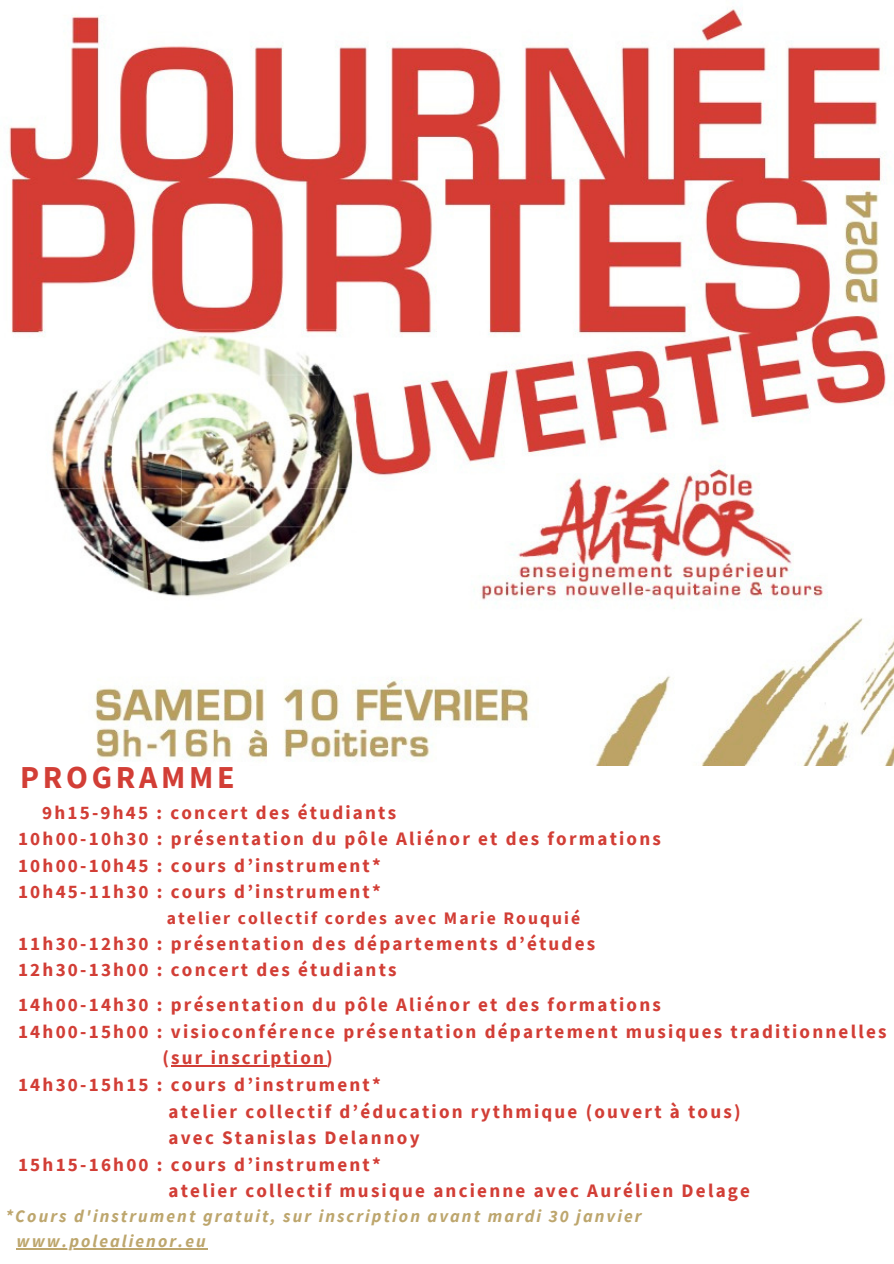
<style>
.page{position:relative;width:894px;height:1264px;background:#fff}
.page>*{position:absolute;margin:0;border:0;box-sizing:border-box;transform-origin:0 0}
.t1{font:700 31.95px "Source Sans Pro";letter-spacing:.115em;color:#d23e36}
.t2{font:700 19.05px/26.5px "Source Sans Pro";letter-spacing:.115em;color:#d23e36}
.t3{font:italic 700 17.55px/24.6px "Source Sans Pro";letter-spacing:.115em;color:#bda66d}
.t4{font:700 17.55px "Source Sans Pro";letter-spacing:.115em;color:#d23e36}
</style>
<div class="page">
<img style="left:9px;top:9px;width:884px;height:756px">
<hr style="left:171px;top:1065px;width:155px;height:2px;background:#d23e36">
<hr style="left:17px;top:1247px;width:191px;height:2px;background:#bda66d">
<h1 class="t1" style="left:20px;top:756px;width:216px">PROGRAMME</h1>
<p class="t2" style="left:18px;top:798px;width:644px;text-indent:24px">9h15-9h45 : concert des étudiants<br>10h00-10h30 : présentation du pôle Aliénor et des formations 10h00-10h45 : cours d’instrument*<br>10h45-11h30 : cours d’instrument*</p>
<p class="t4" style="left:167px;top:906px;width:415px">atelier collectif cordes avec Marie Rouquié</p>
<p class="t2" style="left:18px;top:929px;width:578px">11h30-12h30 : présentation des départements d’études<br>12h30-13h00 : concert des étudiants</p>
<p class="t2" style="left:18px;top:991px;width:644px">14h00-14h30 : présentation du pôle Aliénor et des formations</p>
<p class="t2" style="left:18px;top:1017px;width:869px">14h00-15h00 : visioconférence présentation département musiques traditionnelles</p>
<p class="t2" style="left:162px;top:1044px;width:172px">(sur inscription)</p>
<p class="t2" style="left:18px;top:1070px;width:364px">14h30-15h15 : cours d’instrument*</p>
<p class="t2" style="left:168px;top:1097px;width:573px">atelier collectif d’éducation rythmique (ouvert à tous)</p>
<p class="t2" style="left:168px;top:1123px;width:252px">avec Stanislas Delannoy</p>
<p class="t2" style="left:18px;top:1150px;width:364px">15h15-16h00 : cours d’instrument*</p>
<p class="t2" style="left:168px;top:1177px;width:583px">atelier collectif musique ancienne avec Aurélien Delage</p>
<p class="t3" style="left:17px;top:1203px;width:626px;text-indent:-11px">*Cours d'instrument gratuit, sur inscription avant mardi 30 janvier www.polealienor.eu</p>
</div>
